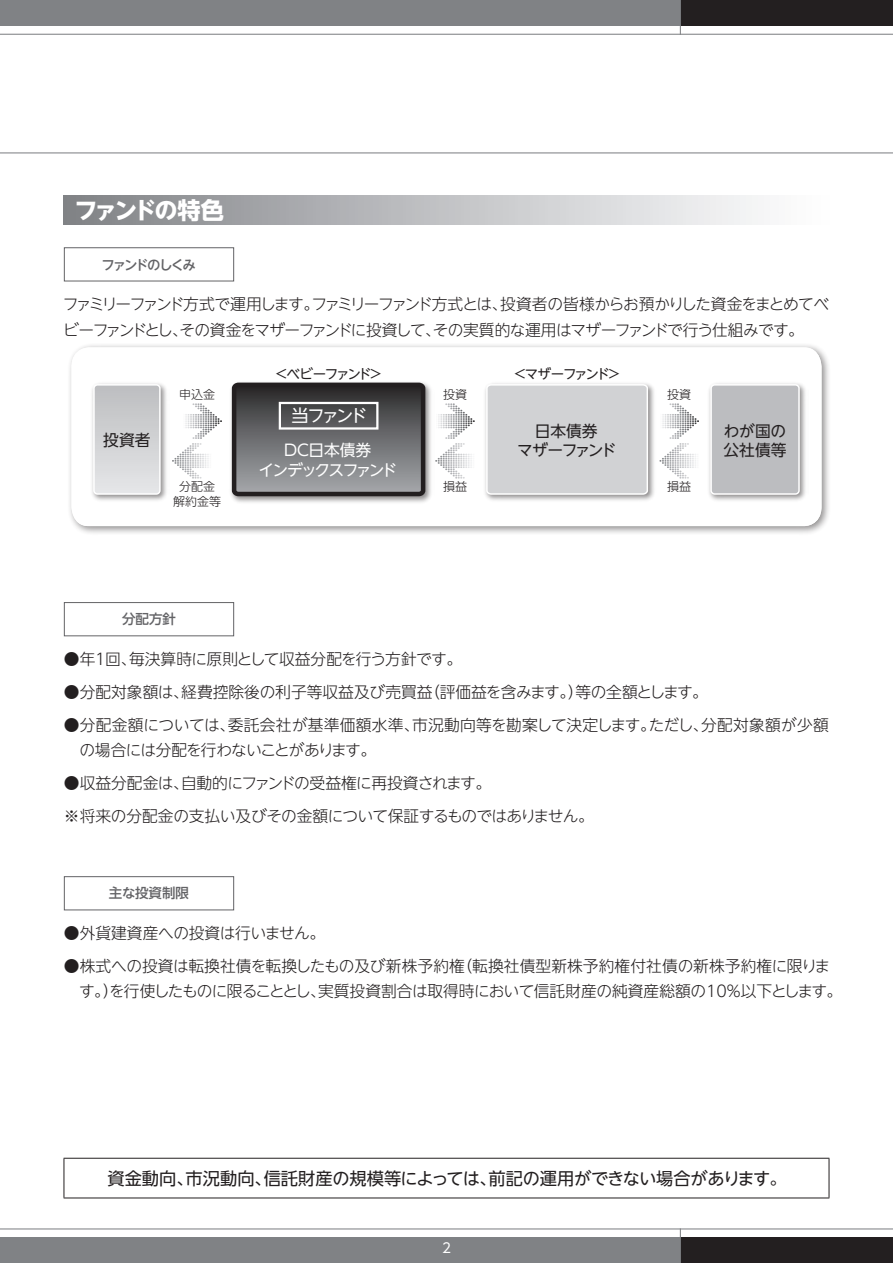
<style>
.page{position:relative;width:893px;height:1263px;background:#fff}
.page>*{position:absolute;margin:0;border:0;box-sizing:border-box;transform-origin:0 0}
.t1{font:700 23.25px "UD Shin Go NT Pro";letter-spacing:-.125em;color:#fff}
.t2{font:17.25px "UD Shin Go NT Pro";letter-spacing:-.015em;color:#231f20}
.t3{font:17.25px "UD Shin Go NT Pro";letter-spacing:-.17em;color:#fff}
.t4{font:300 15.75px/25.5px "UD Shin Go NT Pro";letter-spacing:-.03em;color:#231f20}
.t5{font:300 15.75px/25.5px "UD Shin Go NT Pro";letter-spacing:-.085em;color:#231f20}
.t6{font:300 15.75px/25.5px "UD Shin Go NT Pro";letter-spacing:-.01em;color:#231f20}
.t7{font:300 15.75px "UD Shin Go NT Pro";color:#231f20}
.t8{font:15.75px/19.5px "UD Shin Go NT Pro";letter-spacing:-.1em;color:#fff;text-align:center}
.t9{font:15.75px/19.5px "UD Shin Go NT Pro";letter-spacing:-.015em;color:#231f20}
.t10{font:15.75px/19.5px "UD Shin Go NT Pro";letter-spacing:-.06em;color:#231f20;text-align:center}
.t11{font:13.5px "UD Shin Go NT Pro";letter-spacing:-.13em;color:#231f20}
.t12{font:500 13.5px "UD Shin Go NT Pro";letter-spacing:-.025em;color:#636366}
.t13{font:500 13.5px "UD Shin Go NT Pro";letter-spacing:-.14em;color:#636366}
.t14{font:13.5px "UD Shin Go NT Pro";color:#fff}
.t15{font:300 12px/14.2px "UD Shin Go NT Pro";color:#231f20;text-align:center}
</style>
<div class="page">
<div style="left:0;top:0;width:680px;height:26px;background:#808285"></div>
<div style="left:0;top:1237px;width:680px;height:26px;background:#808285"></div>
<hr style="left:0;top:34px;width:893px;height:1px;background:#808285">
<hr style="left:0;top:152px;width:893px;height:1px;background:#808285">
<hr style="left:0;top:1228px;width:893px;height:1px;background:#808285">
<div style="left:680px;top:0;width:213px;height:26px;background:#231f20"></div>
<div style="left:680px;top:1237px;width:213px;height:26px;background:#231f20"></div>
<hr style="left:680px;top:1228px;width:1px;height:35px;background:#808285">
<hr style="left:680px;top:0;width:1px;height:35px;background:#808285">
<div style="left:64px;top:196px;width:765px;height:29px;background:linear-gradient(to right,#818387,#fff)"></div>
<div style="left:64px;top:247px;width:170px;height:34px;border:1px solid #636366"></div>
<div style="left:66px;top:342px;width:765px;height:193px;background:#231f20;opacity:.5"></div>
<svg style="left:71px;top:347px;width:750px;height:179px"></svg>
<img style="left:89px;top:380px;width:80px;height:124px">
<svg style="left:96px;top:387px;width:62px;height:105px;background:#d1d2d4"></svg>
<div style="left:93px;top:384px;width:68px;height:111px;border:2px solid #fff;border-radius:4px"></div>
<img style="left:227px;top:378px;width:207px;height:127px">
<svg style="left:230px;top:380px;width:198px;height:118px;background:#69696b"></svg>
<img style="left:482px;top:380px;width:175px;height:124px">
<div style="left:485px;top:383px;width:164px;height:112px;background:#d1d2d4"></div>
<img style="left:706px;top:380px;width:103px;height:124px">
<div style="left:711px;top:385px;width:88px;height:109px;background:#bcbdc0;border-radius:4px"></div>
<div style="left:710px;top:384px;width:90px;height:111px;border:2px solid #fff;border-radius:4px"></div>
<svg style="left:182px;top:443px;width:30px;height:12px"></svg>
<svg style="left:192px;top:403px;width:23px;height:13px"></svg>
<svg style="left:445px;top:443px;width:30px;height:12px"></svg>
<svg style="left:445px;top:403px;width:22px;height:13px"></svg>
<svg style="left:669px;top:443px;width:30px;height:12px"></svg>
<svg style="left:669px;top:403px;width:22px;height:13px"></svg>
<div style="left:279px;top:402px;width:99px;height:28px;border:2px solid #fff"></div>
<div style="left:64px;top:602px;width:170px;height:34px;border:1px solid #636366"></div>
<div style="left:64px;top:876px;width:170px;height:34px;border:1px solid #636366"></div>
<hr style="left:64px;top:1158px;width:765px;height:1px;background:#231f20">
<hr style="left:64px;top:1158px;width:1px;height:39px;background:#231f20">
<hr style="left:829px;top:1158px;width:1px;height:39px;background:#231f20">
<hr style="left:64px;top:1197px;width:765px;height:1px;background:#231f20">
<h1 class="t1" style="left:74px;top:191px;width:151px">ファンドの特色</h1>
<p class="t13" style="left:101px;top:253px;width:96px">ファンドのしくみ</p>
<p class="t5" style="left:63px;top:291px;width:768px">ファミリーファンド方式で運用します。ファミリーファンド方式とは、投資者の皆様からお預かりした資金をまとめてベビーファンドとし、その資金をマザーファンドに投資して、その実質的な運用はマザーファンドで行う仕組みです。</p>
<p class="t9" style="left:103px;top:429px;width:49px">投資者</p>
<p class="t15" style="left:179px;top:387px;width:37px">申込金</p>
<p class="t11" style="left:274px;top:362px;width:110px">＜ベビーファンド＞</p>
<p class="t11" style="left:513px;top:363px;width:109px">＜マザーファンド＞</p>
<p class="t15" style="left:443px;top:387px;width:25px">投資</p>
<p class="t15" style="left:667px;top:387px;width:25px">投資</p>
<p class="t3" style="left:291px;top:402px;width:78px">当ファンド</p>
<p class="t8" style="left:259px;top:440px;width:140px">DC日本債券<br>インデックスファンド</p>
<p class="t10" style="left:517px;top:420px;width:101px">日本債券<br>マザーファンド</p>
<p class="t9" style="left:724px;top:420px;width:64px">わが国の公社債等</p>
<p class="t15" style="left:173px;top:479px;width:49px">分配金解約金等</p>
<p class="t15" style="left:443px;top:479px;width:25px">損益</p>
<p class="t15" style="left:667px;top:479px;width:25px">損益</p>
<p class="t12" style="left:122px;top:608px;width:55px">分配方針</p>
<p class="t4" style="left:64px;top:646px;width:400px">●年１回、毎決算時に原則として収益分配を行う方針です。</p>
<p class="t7" style="left:64px;top:679px;width:645px">●分配対象額は、経費控除後の利子等収益及び売買益（評価益を含みます。）等の全額とします。</p>
<p class="t4" style="left:79px;top:711px;width:751px;text-indent:-15px">●分配金額については、委託会社が基準価額水準、市況動向等を勘案して決定します。ただし、分配対象額が少額の場合には分配を行わないことがあります。</p>
<p class="t4" style="left:64px;top:766px;width:532px;line-height:32.7px">●収益分配金は、自動的にファンドの受益権に再投資されます。<br>※将来の分配金の支払い及びその金額について保証するものではありません。</p>
<p class="t12" style="left:109px;top:882px;width:82px">主な投資制限</p>
<p class="t4" style="left:64px;top:920px;width:263px">●外貨建資産への投資は行いません。</p>
<p class="t6" style="left:79px;top:953px;width:765px;text-indent:-15px">●株式への投資は転換社債を転換したもの及び新株予約権（転換社債型新株予約権付社債の新株予約権に限ります。）を行使したものに限ることとし、実質投資割合は取得時において信託財産の純資産総額の10％以下とします。</p>
<p class="t2" style="left:107px;top:1164px;width:681px">資金動向、市況動向、信託財産の規模等によっては、前記の運用ができない場合があります。</p>
<p class="t14" style="left:442px;top:1237px;width:10px">2</p>
</div>
